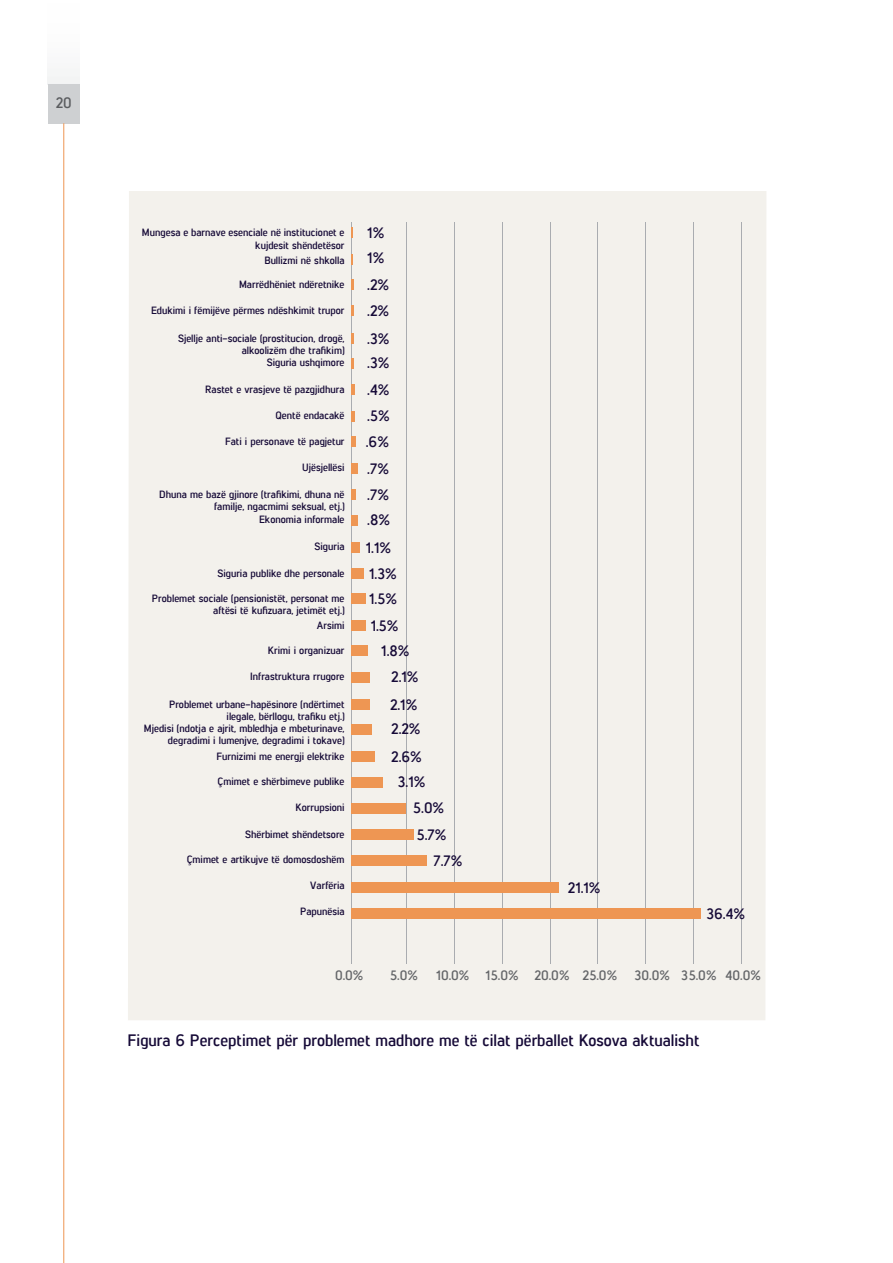
<style>
.page{position:relative;width:893px;height:1263px;background:#fff}
.page>*{position:absolute;margin:0;border:0;box-sizing:border-box;transform-origin:0 0}
.t1{font:16.5px "Lintel Regular 8";color:#160a37}
.t2{font:15px/26.1px "Lintel Regular 8";color:#160a37}
.t3{font:15px "Lintel Regular 8";color:#5b5d60}
.t4{font:13.5px "Lintel Regular 8";color:#636568}
.t5{font:10.5px/12.6px "Lintel Regular 8";color:#160a37;text-align:right}
</style>
<div class="page">
<div style="left:48px;top:0;width:32px;height:84px;background:#fbfbfb"></div>
<div style="left:48px;top:84px;width:32px;height:39px;background:#ced0d2"></div>
<hr style="left:63px;top:123px;width:1px;height:1140px;background:#ee9653">
<div style="left:128px;top:191px;width:638px;height:829px;background:#f3f1ec"></div>
<hr style="left:693px;top:222px;width:1px;height:742px;background:#a9acb0">
<hr style="left:741px;top:222px;width:1px;height:742px;background:#a9acb0">
<hr style="left:646px;top:222px;width:1px;height:742px;background:#a9acb0">
<hr style="left:597px;top:222px;width:1px;height:742px;background:#a9acb0">
<hr style="left:550px;top:222px;width:1px;height:742px;background:#a9acb0">
<hr style="left:502px;top:222px;width:1px;height:742px;background:#a9acb0">
<hr style="left:454px;top:222px;width:1px;height:742px;background:#a9acb0">
<hr style="left:406px;top:222px;width:1px;height:742px;background:#a9acb0">
<hr style="left:351px;top:222px;width:1px;height:742px;background:#a9acb0">
<svg style="left:351px;top:279px;width:2px;height:11px"></svg>
<svg style="left:351px;top:384px;width:3px;height:10px"></svg>
<hr style="left:351px;top:411px;width:4px;height:10px;background:#ee9653">
<svg style="left:351px;top:306px;width:2px;height:10px"></svg>
<svg style="left:351px;top:333px;width:3px;height:11px"></svg>
<svg style="left:351px;top:358px;width:3px;height:10px"></svg>
<div style="left:351px;top:437px;width:5px;height:10px;background:#ee9653"></div>
<div style="left:351px;top:463px;width:6px;height:10px;background:#ee9653"></div>
<div style="left:351px;top:489px;width:5px;height:11px;background:#ee9653"></div>
<div style="left:351px;top:515px;width:6px;height:10px;background:#ee9653"></div>
<div style="left:351px;top:569px;width:13px;height:10px;background:#ee9653"></div>
<div style="left:351px;top:593px;width:14px;height:11px;background:#ee9653"></div>
<div style="left:351px;top:620px;width:14px;height:10px;background:#ee9653"></div>
<div style="left:351px;top:646px;width:16px;height:10px;background:#ee9653"></div>
<div style="left:351px;top:672px;width:19px;height:10px;background:#ee9653"></div>
<div style="left:351px;top:724px;width:20px;height:10px;background:#ee9653"></div>
<div style="left:351px;top:751px;width:24px;height:10px;background:#ee9653"></div>
<div style="left:351px;top:777px;width:31px;height:10px;background:#ee9653"></div>
<div style="left:351px;top:803px;width:55px;height:10px;background:#ee9653"></div>
<div style="left:351px;top:830px;width:62px;height:10px;background:#ee9653"></div>
<div style="left:351px;top:855px;width:76px;height:10px;background:#ee9653"></div>
<div style="left:351px;top:883px;width:208px;height:10px;background:#ee9653"></div>
<div style="left:351px;top:908px;width:350px;height:11px;background:#ee9653"></div>
<div style="left:351px;top:699px;width:19px;height:10px;background:#ee9653"></div>
<div style="left:351px;top:542px;width:9px;height:10px;background:#ee9653"></div>
<h2 class="t3" style="left:56px;top:93px;width:18px">20</h2>
<p class="t5" style="left:142px;top:226px;width:204px">Mungesa e barnave esenciale në institucionet e kujdesit shëndetësor</p>
<p class="t5" style="left:264px;top:254px;width:82px">Bullizmi në shkolla</p>
<p class="t5" style="left:239px;top:278px;width:107px">Marrëdhëniet ndëretnike</p>
<p class="t5" style="left:151px;top:303px;width:195px">Edukimi i fëmijëve përmes ndëshkimit trupor</p>
<p class="t5" style="left:178px;top:331px;width:168px">Sjellje anti-sociale (prostitucion, drogë, alkoolizëm dhe trafikim)<br>Siguria ushqimore</p>
<p class="t5" style="left:205px;top:382px;width:141px">Rastet e vrasjeve të pazgjidhura</p>
<p class="t5" style="left:275px;top:409px;width:71px">Qentë endacakë</p>
<p class="t5" style="left:225px;top:434px;width:121px">Fati i personave të pagjetur</p>
<p class="t5" style="left:302px;top:461px;width:44px">Ujësjellësi</p>
<p class="t5" style="left:159px;top:487px;width:187px">Dhuna me bazë gjinore (trafikimi, dhuna në familje, ngacmimi seksual, etj.)<br>Ekonomia informale</p>
<p class="t5" style="left:315px;top:540px;width:32px">Siguria</p>
<p class="t5" style="left:217px;top:566px;width:129px">Siguria publike dhe personale</p>
<p class="t5" style="left:152px;top:591px;width:194px">Problemet sociale (pensionistët, personat me aftësi të kufizuara, jetimët etj.)</p>
<p class="t5" style="left:317px;top:618px;width:29px">Arsimi</p>
<p class="t5" style="left:268px;top:643px;width:78px">Krimi i organizuar</p>
<p class="t5" style="left:250px;top:669px;width:96px">Infrastruktura rrugore</p>
<p class="t5" style="left:169px;top:697px;width:177px">Problemet urbane-hapësinore (ndërtimet ilegale, bërllogu, trafiku etj.)</p>
<p class="t5" style="left:144px;top:721px;width:202px">Mjedisi (ndotja e ajrit, mbledhja e mbeturinave, degradimi i lumenjve, degradimi i tokave)</p>
<p class="t5" style="left:217px;top:749px;width:130px">Furnizimi me energji elektrike</p>
<p class="t5" style="left:218px;top:775px;width:128px">Çmimet e shërbimeve publike</p>
<p class="t5" style="left:295px;top:801px;width:51px">Korrupsioni</p>
<p class="t5" style="left:245px;top:827px;width:101px">Shërbimet shëndetsore</p>
<p class="t5" style="left:187px;top:852px;width:159px">Çmimet e artikujve të domosdoshëm</p>
<p class="t5" style="left:310px;top:878px;width:36px">Varfëria</p>
<p class="t5" style="left:300px;top:904px;width:46px">Papunësia</p>
<h2 class="t2" style="left:367px;top:219px;width:19px;line-height:25.3px">1%<br>1%</h2>
<h2 class="t2" style="left:367px;top:271px;width:23px">.2% .2%</h2>
<h2 class="t2" style="left:367px;top:325px;width:24px;line-height:24.6px">.3% .3%</h2>
<h2 class="t2" style="left:366px;top:375px;width:26px;text-align:justify">.4% .5% .6% .7% .7% .8%</h2>
<h2 class="t2" style="left:366px;top:533px;width:33px">1.1%<br>1.3%</h2>
<h2 class="t2" style="left:369px;top:585px;width:29px">1.5%</h2>
<h2 class="t2" style="left:371px;top:611px;width:29px">1.5%</h2>
<h2 class="t2" style="left:381px;top:637px;width:30px">1.8%</h2>
<h2 class="t2" style="left:391px;top:663px;width:29px">2.1%</h2>
<h2 class="t2" style="left:390px;top:691px;width:32px;line-height:24.8px">2.1%<br>2.2%</h2>
<h2 class="t2" style="left:391px;top:742px;width:32px">2.6%</h2>
<h2 class="t2" style="left:398px;top:768px;width:29px">3.1%</h2>
<h2 class="t2" style="left:413px;top:794px;width:32px">5.0%</h2>
<h2 class="t2" style="left:417px;top:821px;width:31px">5.7%</h2>
<h2 class="t2" style="left:433px;top:846px;width:31px">7.7%</h2>
<h2 class="t2" style="left:568px;top:874px;width:34px">21.1%</h2>
<h2 class="t2" style="left:706px;top:900px;width:40px">36.4%</h2>
<p class="t4" style="left:335px;top:965px;width:30px">0.0%</p>
<p class="t4" style="left:390px;top:965px;width:29px">5.0%</p>
<p class="t4" style="left:436px;top:965px;width:182px">10.0% 15.0% 20.0% 25.0%</p>
<p class="t4" style="left:634px;top:965px;width:128px">30.0% 35.0% 40.0%</p>
<h1 class="t1" style="left:128px;top:1028px;width:573px">Figura 6 Perceptimet për problemet madhore me të cilat përballet Kosova aktualisht</h1>
</div>
